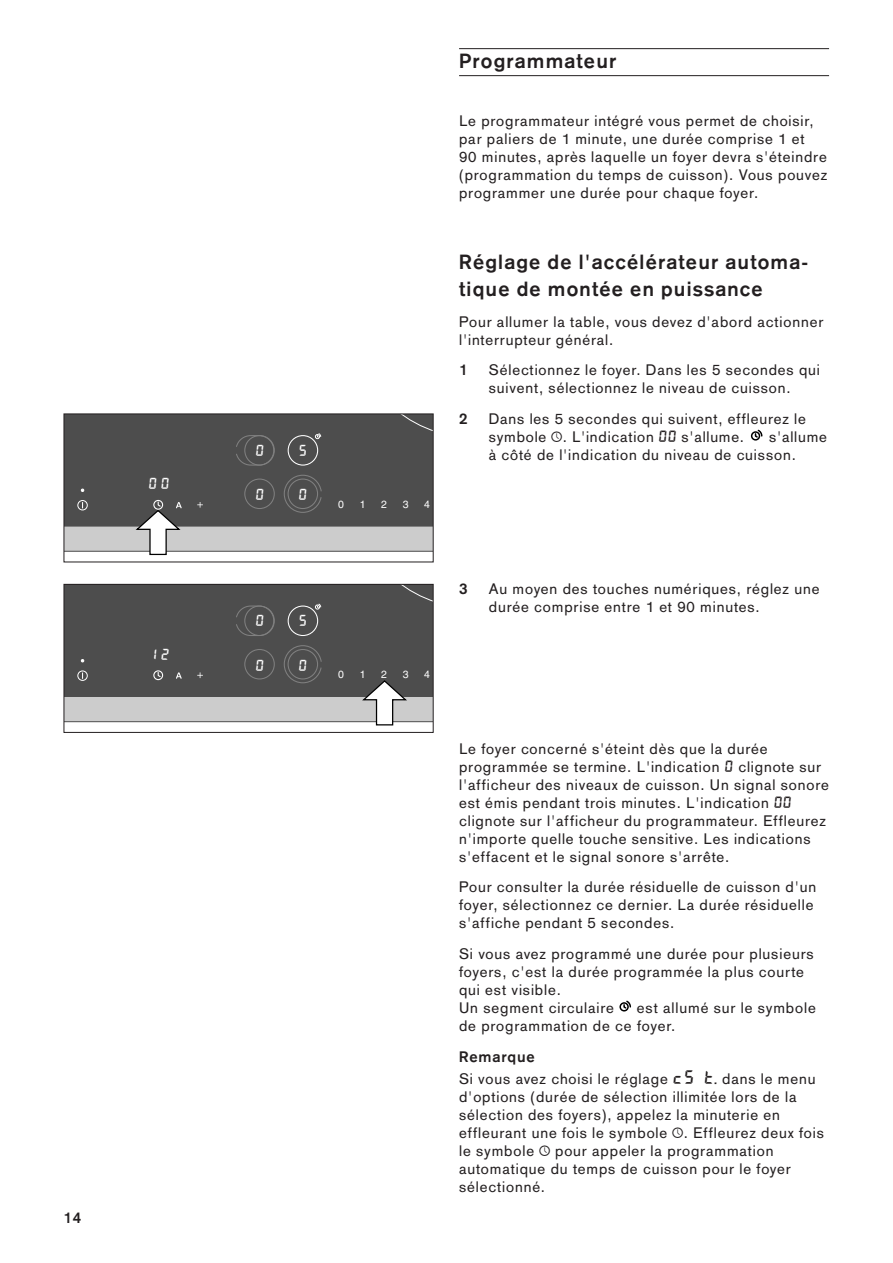
<style>
.page{position:relative;width:893px;height:1263px;background:#fff}
.page>*{position:absolute;margin:0;border:0;box-sizing:border-box;transform-origin:0 0}
.t1{font:700 20.25px/27px "Gaggenau";letter-spacing:.06em;color:#231f20}
.t2{font:15px/18px "Gaggenau";letter-spacing:.06em;color:#231f20}
.t3{font:700 15px "Gaggenau";color:#231f20}
.t4{font:14.7px "Liquid Crystal+NCSSVR";color:#fff}
.t5{font:14.7px "Liquid Crystal+SJBAHA";color:#fff}
.t6{font:10.5px "Helvetica+KSJDOO";color:#fff}
.t7{font:10.5px "Helvetica+ZNSSFL";color:#fff}
.s1{font-family:"GA Gsymb 1"}
.s2{font-family:"Liquid Crystal"}
.s3{font-weight:700}
.s4{font-family:"Liquid Crystal";font-size:18px}
</style>
<div class="page">
<div style="left:619px;top:1002px;width:10px;height:10px;border:2px solid #000;border-radius:50%"></div>
<svg style="left:622px;top:1000px;width:9px;height:10px"></svg>
<div style="left:751px;top:431px;width:9px;height:10px;border:2px solid #000;border-radius:50%"></div>
<svg style="left:754px;top:429px;width:9px;height:10px"></svg>
<hr style="left:459px;top:48px;width:370px;height:1px;background:#231f20">
<hr style="left:459px;top:75px;width:370px;height:1px;background:#231f20">
<svg style="left:66px;top:416px;width:365px;height:140px;background:#6a6a6a"></svg>
<div style="left:64px;top:414px;width:369px;height:148px;border:1px solid #231f20"></div>
<svg style="left:66px;top:586px;width:365px;height:140px;background:#696969"></svg>
<div style="left:64px;top:584px;width:369px;height:149px;border:1px solid #231f20"></div>
<p class="t4" style="left:149px;top:477px;width:22px">0 0</p>
<p class="t5" style="left:149px;top:648px;width:22px">1 2</p>
<p class="t3" style="left:64px;top:1213px;width:19px">14</p>
<h1 class="t1" style="left:459px;top:49px;width:159px">Programmateur</h1>
<p class="t2" style="left:459px;top:114px;width:370px">Le programmateur intégré vous permet de choisir, par paliers de 1 minute, une durée comprise 1 et<br>90 minutes, après laquelle un foyer devra s'éteindre (programmation du temps de cuisson). Vous pouvez programmer une durée pour chaque foyer.</p>
<p class="t4" style="left:256px;top:444px;width:10px">0</p>
<p class="t4" style="left:299px;top:444px;width:10px">5</p>
<h1 class="t1" style="left:459px;top:250px;width:350px">Réglage de l'accélérateur auto ma - tique de montée en puissance</h1>
<p class="t2" style="left:459px;top:314px;width:366px">Pour allumer la table, vous devez d'abord actionner l'interrupteur général.</p>
<p class="t3" style="left:459px;top:365px;width:10px">1</p>
<p class="t2" style="left:489px;top:363px;width:333px">Sélectionnez le foyer. Dans les 5 secondes qui suivent, sélectionnez le niveau de cuisson.</p>
<p class="t3" style="left:459px;top:414px;width:10px">2</p>
<p class="t2" style="left:489px;top:412px;width:319px">Dans les 5 secondes qui suivent, effleurez le symbole <span class="s1">q</span>. L'indication <span class="s2">00</span> s'allume.</p>
<p class="t2" style="left:489px;top:430px;width:340px;text-indent:280px">s'allume à côté de l'indication du niveau de cuisson.</p>
<p class="t4" style="left:256px;top:488px;width:10px">0</p>
<p class="t4" style="left:299px;top:488px;width:10px">0</p>
<p class="t6" style="left:338px;top:498px;width:7px">0</p>
<p class="t6" style="left:360px;top:498px;width:7px">1</p>
<p class="t6" style="left:381px;top:498px;width:7px">2</p>
<p class="t6" style="left:403px;top:498px;width:7px">3</p>
<p class="t6" style="left:424px;top:498px;width:7px">4</p>
<p class="t5" style="left:256px;top:614px;width:10px">0</p>
<p class="t5" style="left:299px;top:614px;width:10px">5</p>
<p class="t3" style="left:459px;top:583px;width:10px">3</p>
<p class="t2" style="left:489px;top:581px;width:332px">Au moyen des touches numériques, réglez une durée comprise entre 1 et 90 minutes.</p>
<p class="t5" style="left:256px;top:659px;width:10px">0</p>
<p class="t5" style="left:299px;top:659px;width:10px">0</p>
<p class="t7" style="left:338px;top:669px;width:7px">0</p>
<p class="t7" style="left:360px;top:669px;width:7px">1</p>
<p class="t7" style="left:381px;top:669px;width:7px">2</p>
<p class="t7" style="left:403px;top:669px;width:7px">3</p>
<p class="t7" style="left:424px;top:669px;width:7px">4</p>
<p class="t2" style="left:459px;top:741px;width:371px">Le foyer concerné s'éteint dès que la durée programmée se termine. L'indication <span class="s2">0</span> clignote sur l'afficheur des niveaux de cuisson. Un signal sonore est émis pendant trois minutes. L'indication <span class="s2">00 </span>clignote sur l'afficheur du programmateur. Effleurez n'importe quelle touche sensitive. Les indications s'effacent et le signal sonore s'arrête.</p>
<p class="t2" style="left:459px;top:880px;width:359px">Pour consulter la durée résiduelle de cuisson d'un foyer, sélectionnez ce dernier. La durée résiduelle s'affiche pendant 5 secondes.</p>
<p class="t2" style="left:459px;top:946px;width:356px">Si vous avez programmé une durée pour plusieurs foyers, c'est la durée programmée la plus courte qui est visible.<br>Un segment circulaire</p>
<p class="t2" style="left:459px;top:1000px;width:358px;text-indent:178px">est allumé sur le symbole de programmation de ce foyer.</p>
<p class="t2" style="left:459px;top:1047px;width:358px;line-height:22.2px"><span class="s3">Remarque<br></span>Si vous avez choisi le réglage <span class="s4">c5 t.</span> dans le menu</p>
<p class="t2" style="left:459px;top:1089px;width:366px">d'options (durée de sélection illimitée lors de la sélection des foyers), appelez la minuterie en effleurant une fois le symbole <span class="s1">q</span>. Effleurez deux fois le symbole <span class="s1">q</span> pour appeler la programmation automatique du temps de cuisson pour le foyer sélectionné.</p>
</div>
